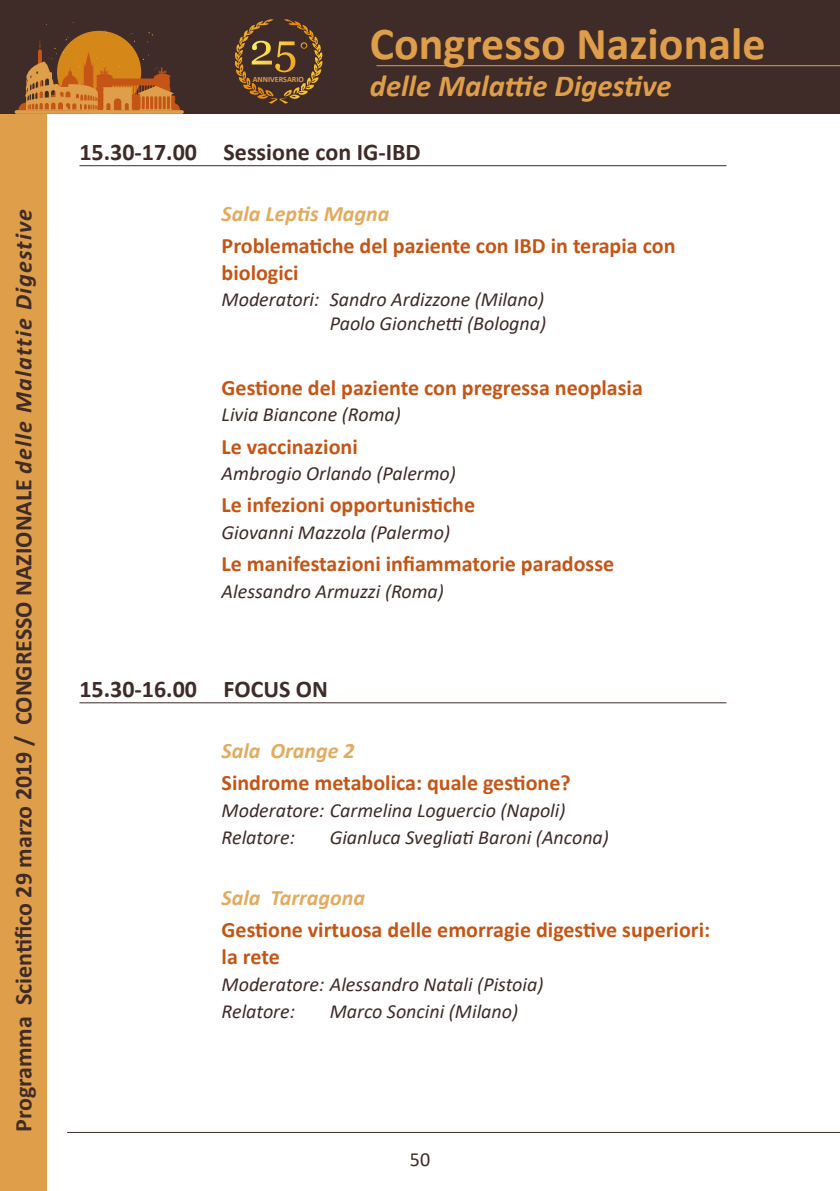
<style>
.page{position:relative;width:840px;height:1191px;background:#fff}
.page>*{position:absolute;margin:0;border:0;box-sizing:border-box;transform-origin:0 0}
.t1{font:700 46px "Calibri";color:#df9e49}
.t2{font:italic 700 30.6px "Calibri";color:#df9e49}
.t3{font:700 24px "Calibri";color:#3f2b28}
.t4{font:700 22px/26.4px "Calibri";color:#c55517}
.t5{font:italic 700 22px "Calibri";color:#e3ab60}
.t6{font:italic 20px/26.8px "Calibri";color:#3f2b28}
.t7{font:20px "Calibri";color:#3f2b28}
.t8{font:700 8px "Calibri";color:#df9e49}
.s1{font-style:italic}
</style>
<div class="page">
<div style="left:0;top:0;width:46px;height:1191px;background:#df9e49"></div>
<div style="left:0;top:0;width:839px;height:113px;background:#3f2b28"></div>
<hr style="left:67px;top:1132px;width:772px;height:1px;background:#3f2b28">
<hr style="left:376px;top:65px;width:463px;height:1px;background:#df9e49">
<svg style="left:15px;top:110px;width:169px;height:4px"></svg>
<svg style="left:18px;top:22px;width:162px;height:88px"></svg>
<svg style="left:243px;top:19px;width:70px;height:53px"></svg>
<hr style="left:79px;top:165px;width:647px;height:1px;background:#3f2b28">
<hr style="left:79px;top:702px;width:647px;height:1px;background:#3f2b28">
<p class="t3" style="left:7px;top:1132px;width:925px;rotate:-90deg">Programma Scientifico 29 marzo 2019 / CONGRESSO NAZIONALE <span class="s1">delle Malattie Digestive</span></p>
<p class="t8" style="left:252px;top:73px;width:53px">ANNIVERSARIO</p>
<h1 class="t1" style="left:369px;top:12px;width:397px">Congresso Nazionale</h1>
<h2 class="t2" style="left:369px;top:64px;width:303px">delle Malattie Digestive</h2>
<p class="t3" style="left:79px;top:135px;width:342px">15.30-17.00 Sessione con IG-IBD</p>
<p class="t5" style="left:221px;top:198px;width:169px">Sala Leptis Magna</p>
<p class="t4" style="left:221px;top:232px;width:455px">Problematiche del paziente con IBD in terapia con biologici</p>
<p class="t6" style="left:221px;top:287px;width:326px;line-height:24px;text-align:right">Moderatori: Sandro Ardizzone (Milano)<br>Paolo Gionchetti (Bologna)</p>
<p class="t4" style="left:221px;top:374px;width:422px">Gestione del paziente con pregressa neoplasia</p>
<p class="t6" style="left:221px;top:400px;width:181px">Livia Biancone (Roma)</p>
<p class="t4" style="left:221px;top:433px;width:137px">Le vaccinazioni</p>
<p class="t6" style="left:221px;top:459px;width:236px">Ambrogio Orlando (Palermo)</p>
<p class="t4" style="left:221px;top:491px;width:255px">Le infezioni opportunistiche</p>
<p class="t6" style="left:221px;top:518px;width:230px">Giovanni Mazzola (Palermo)</p>
<p class="t4" style="left:221px;top:550px;width:394px">Le manifestazioni infiammatorie paradosse</p>
<p class="t6" style="left:221px;top:577px;width:224px">Alessandro Armuzzi (Roma)</p>
<p class="t3" style="left:79px;top:672px;width:250px">15.30-16.00 FOCUS ON</p>
<p class="t5" style="left:221px;top:735px;width:135px">Sala Orange 2</p>
<p class="t4" style="left:221px;top:769px;width:350px">Sindrome metabolica: quale gestione?</p>
<p class="t6" style="left:221px;top:796px;width:345px">Moderatore: Carmelina Loguercio (Napoli)<br>Relatore:</p>
<p class="t6" style="left:329px;top:823px;width:280px">Gianluca Svegliati Baroni (Ancona)</p>
<p class="t5" style="left:221px;top:882px;width:145px">Sala Tarragona</p>
<p class="t4" style="left:221px;top:916px;width:490px">Gestione virtuosa delle emorragie digestive superiori: la rete</p>
<p class="t6" style="left:221px;top:969px;width:323px">Moderatore: Alessandro Natali (Pistoia)<br>Relatore:</p>
<p class="t6" style="left:329px;top:996px;width:190px">Marco Soncini (Milano)</p>
<p class="t7" style="left:409px;top:1145px;width:22px">50</p>
</div>
